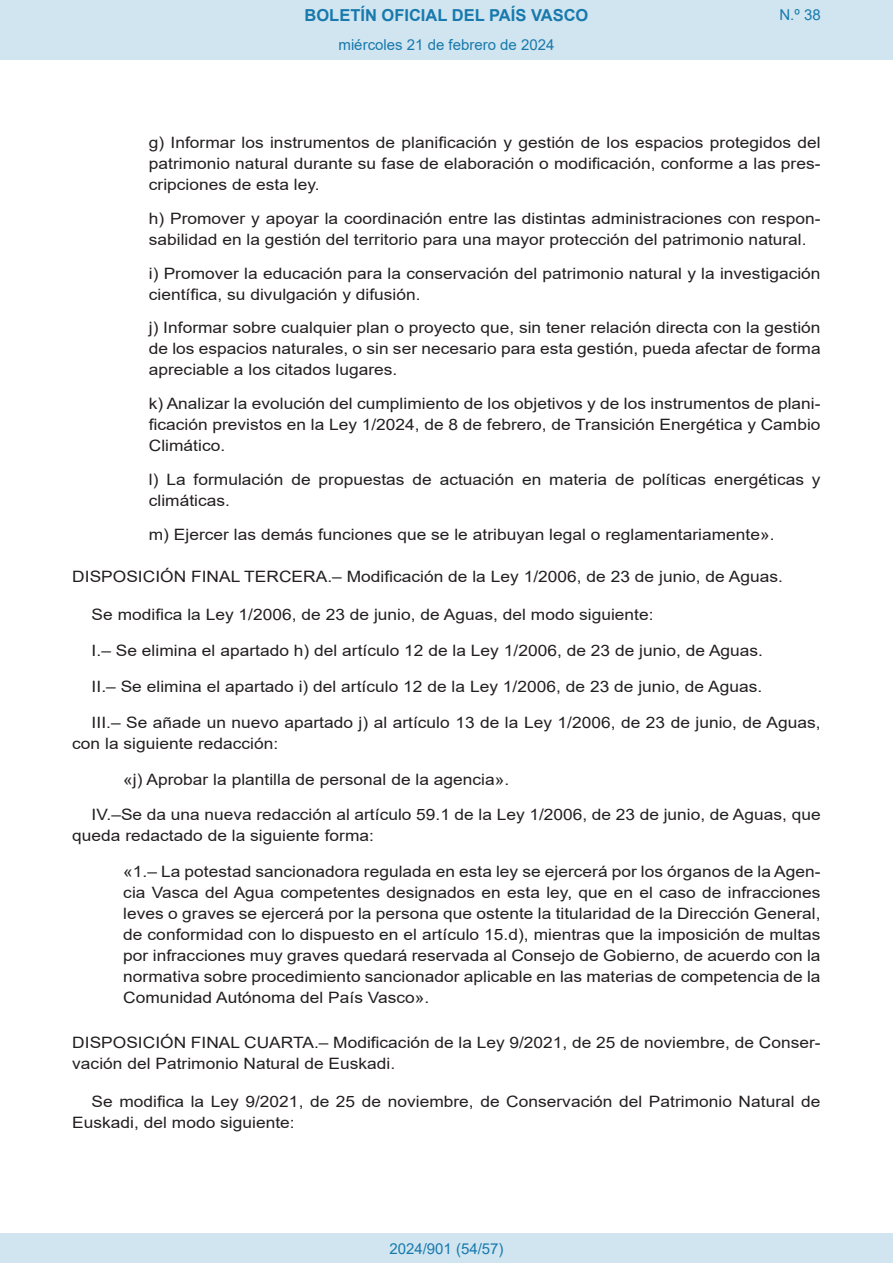
<style>
.page{position:relative;width:893px;height:1263px;background:#fff}
.page>*{position:absolute;margin:0;border:0;box-sizing:border-box;transform-origin:0 0}
.t1{font:700 16.5px "Arial";color:#1879ad}
.BOPVDetalle3{font:15.6px/21px "Arial";color:#231f20;text-align:justify;scale:1.11 1}
.BOPVDetalle2{font:15.6px/21px "Arial";color:#231f20;text-align:justify;scale:1.11 1}
.BOPVDetalle{font:15.6px/21px "Arial";color:#231f20;scale:1.11 1}
.BOPVDisposicionTitulo{font:15.6px/21px "Arial";color:#231f20;scale:1.11 1}
.Paginacion_Centro{font:15px "Arial";color:#1879ad}
</style>
<div class="page">
<div style="left:0;top:0;width:893px;height:60px;background:#d0e5f0"></div>
<div style="left:0;top:1233px;width:893px;height:30px;background:#d0e5f0"></div>
<p class="t1" style="left:305px;top:3px;width:285px">BOLETÍN OFICIAL DEL PAÍS VASCO</p>
<p class="Paginacion_Centro" style="left:338px;top:35px;width:217px">miércoles 21 de febrero de 2024</p>
<p class="Paginacion_Centro" style="left:779px;top:5px;width:43px">N.º 38</p>
<p class="BOPVDetalle3" style="left:149px;top:132px;width:607px">g) Informar los instrumentos de planificación y gestión de los espacios protegidos del patrimonio natural durante su fase de elaboración o modificación, conforme a las pres&shy;cripciones de esta ley.</p>
<p class="BOPVDetalle3" style="left:149px;top:208px;width:607px">h) Promover y apoyar la coordinación entre las distintas administraciones con respon&shy;sabilidad en la gestión del territorio para una mayor protección del patrimonio natural.</p>
<p class="BOPVDetalle3" style="left:149px;top:263px;width:607px">i) Promover la educación para la conservación del patrimonio natural y la investigación científica, su divulgación y difusión.</p>
<p class="BOPVDetalle3" style="left:149px;top:317px;width:607px">j) Informar sobre cualquier plan o proyecto que, sin tener relación directa con la gestión de los espacios naturales, o sin ser necesario para esta gestión, pueda afectar de forma apreciable a los citados lugares.</p>
<p class="BOPVDetalle3" style="left:149px;top:393px;width:607px">k) Analizar la evolución del cumplimiento de los objetivos y de los instrumentos de plani&shy;ficación previstos en la Ley 1/2024, de 8 de febrero, de Transición Energética y Cambio Climático.</p>
<p class="BOPVDetalle3" style="left:149px;top:469px;width:607px">l) La formulación de propuestas de actuación en materia de políticas energéticas y climáticas.</p>
<p class="BOPVDetalle3" style="left:149px;top:524px;width:565px">m) Ejercer las demás funciones que se le atribuyan legal o reglamentariamente».</p>
<p class="BOPVDisposicionTitulo" style="left:72px;top:566px;width:642px">DISPOSICIÓN FINAL TERCERA.– Modificación de la Ley 1/2006, de 23 de junio, de Aguas.</p>
<p class="BOPVDetalle" style="left:92px;top:604px;width:508px">Se modifica la Ley 1/2006, de 23 de junio, de Aguas, del modo siguiente:</p>
<p class="BOPVDetalle" style="left:92px;top:640px;width:606px">I.– Se elimina el apartado h) del artículo 12 de la Ley 1/2006, de 23 de junio, de Aguas.</p>
<p class="BOPVDetalle" style="left:92px;top:676px;width:606px">II.– Se elimina el apartado i) del artículo 12 de la Ley 1/2006, de 23 de junio, de Aguas.</p>
<p class="BOPVDetalle" style="left:72px;top:711px;width:676px;text-indent:19px">III.– Se añade un nuevo apartado j) al artículo 13 de la Ley 1/2006, de 23 de junio, de Aguas, con la siguiente redacción:</p>
<p class="BOPVDetalle2" style="left:123px;top:768px;width:349px">«j) Aprobar la plantilla de personal de la agencia».</p>
<p class="BOPVDetalle" style="left:72px;top:804px;width:676px;text-indent:19px">IV.–Se da una nueva redacción al artículo 59.1 de la Ley 1/2006, de 23 de junio, de Aguas, que queda redactado de la siguiente forma:</p>
<p class="BOPVDetalle2" style="left:123px;top:861px;width:630px">«1.– La potestad sancionadora regulada en esta ley se ejercerá por los órganos de la Agen&shy;cia Vasca del Agua competentes designados en esta ley, que en el caso de infracciones leves o graves se ejercerá por la persona que ostente la titularidad de la Dirección General, de conformidad con lo dispuesto en el artículo 15.d), mientras que la imposición de multas por infracciones muy graves quedará reservada al Consejo de Gobierno, de acuerdo con la normativa sobre procedimiento sancionador aplicable en las materias de competencia de la Comunidad Autónoma del País Vasco».</p>
<p class="BOPVDisposicionTitulo" style="left:72px;top:1031px;width:676px">DISPOSICIÓN FINAL CUARTA.– Modificación de la Ley 9/2021, de 25 de noviembre, de Conser&shy;vación del Patrimonio Natural de Euskadi.</p>
<p class="BOPVDetalle" style="left:72px;top:1090px;width:676px;text-indent:19px">Se modifica la Ley 9/2021, de 25 de noviembre, de Conservación del Patrimonio Natural de<br>Euskadi, del modo siguiente:</p>
<p class="Paginacion_Centro" style="left:389px;top:1238px;width:116px">2024/901 (54/57)</p>
</div>
